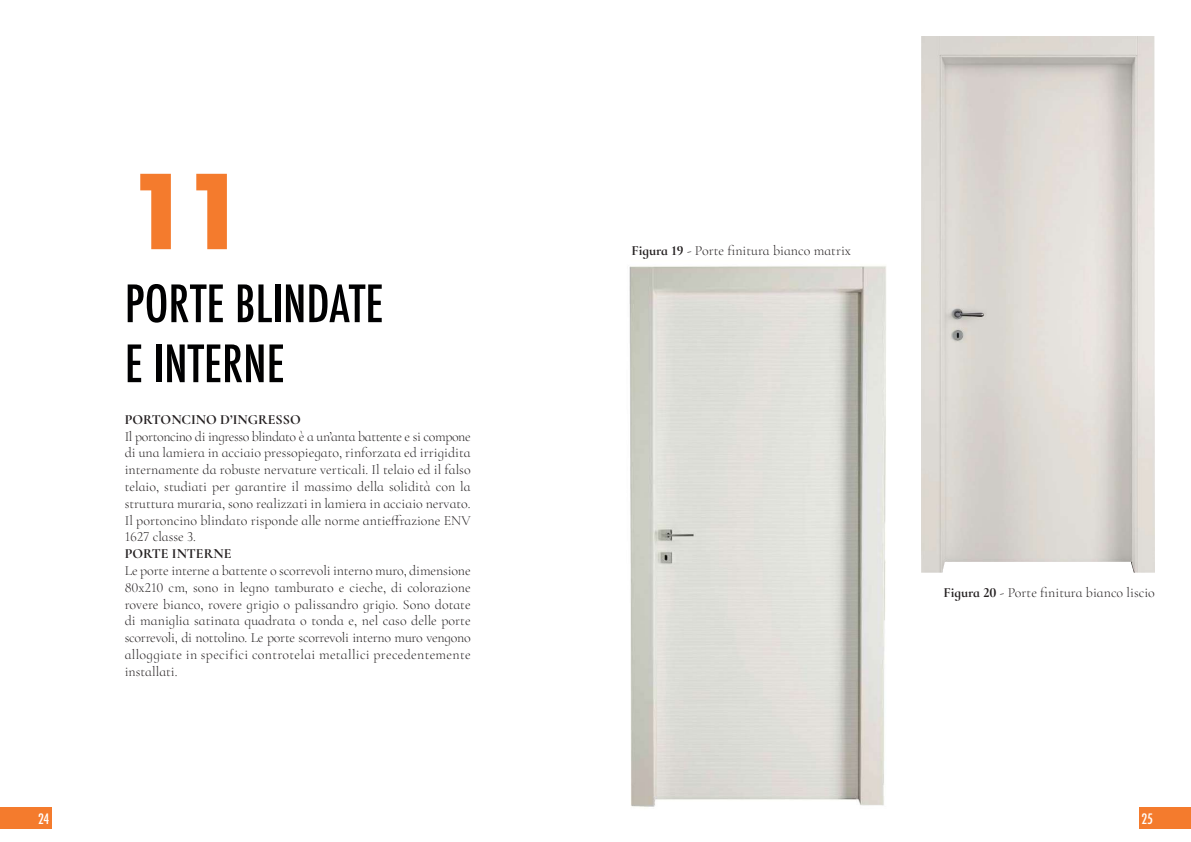
<style>
.page{position:relative;width:1191px;height:842px;background:#fff}
.page>*{position:absolute;margin:0;border:0;box-sizing:border-box;transform-origin:0 0}
.t1{font:700 100px "Futura";color:#f47b2d}
.t2{font:500 condensed 50px/60px "Futura";color:#000001}
.t3{font:300 14px/16.8px "Cormorant Infant";color:#231f20;text-align:justify}
.t4{font:700 14px "Cormorant Infant";color:#231f20}
.t5{font:500 condensed 14px "Futura";color:#fff}
.s1{font-weight:700}
</style>
<div class="page">
<div style="left:1139px;top:807px;width:52px;height:22px;background:#f47b2d"></div>
<div style="left:0;top:807px;width:52px;height:22px;background:#f47b2d"></div>
<img style="left:629px;top:266px;width:257px;height:541px">
<img style="left:921px;top:36px;width:234px;height:537px">
<h1 class="t1" style="left:125px;top:139px;width:125px">11</h1>
<h2 class="t2" style="left:125px;top:274px;width:260px">PORTE BLINDATE<br>E INTERNE</h2>
<p class="t4" style="left:125px;top:411px;width:177px">PORTONCINO D’INGRESSO</p>
<p class="t3" style="left:125px;top:428px;width:347px">Il portoncino di ingresso blindato è a un’anta battente e si compone di una lamiera in acciaio pressopiegato, rinforzata ed irrigidita internamente da robuste nervature verticali. Il telaio ed il falso telaio, studiati per garantire il massimo della solidità con la struttura muraria, sono realizzati in lamiera in acciaio nervato.<br>Il portoncino blindato risponde alle norme antieffrazione ENV 1627 classe 3.</p>
<p class="t4" style="left:125px;top:545px;width:108px">PORTE INTERNE</p>
<p class="t3" style="left:125px;top:562px;width:347px">Le porte interne a battente o scorrevoli interno muro, dimensione 80x210 cm, sono in legno tamburato e cieche, di colorazione rovere bianco, rovere grigio o palissandro grigio. Sono dotate di maniglia satinata quadrata o tonda e, nel caso delle porte scorrevoli, di nottolino. Le porte scorrevoli interno muro vengono alloggiate in specifici controtelai metallici precedentemente installati.</p>
<p class="t3" style="left:631px;top:242px;width:221px"><span class="s1">Figura 19</span> - Porte finitura bianco matrix</p>
<p class="t3" style="left:943px;top:584px;width:213px"><span class="s1">Figura 20</span> - Porte finitura bianco liscio</p>
<p class="t5" style="left:38px;top:809px;width:13px">24</p>
<p class="t5" style="left:1141px;top:809px;width:13px">25</p>
</div>
